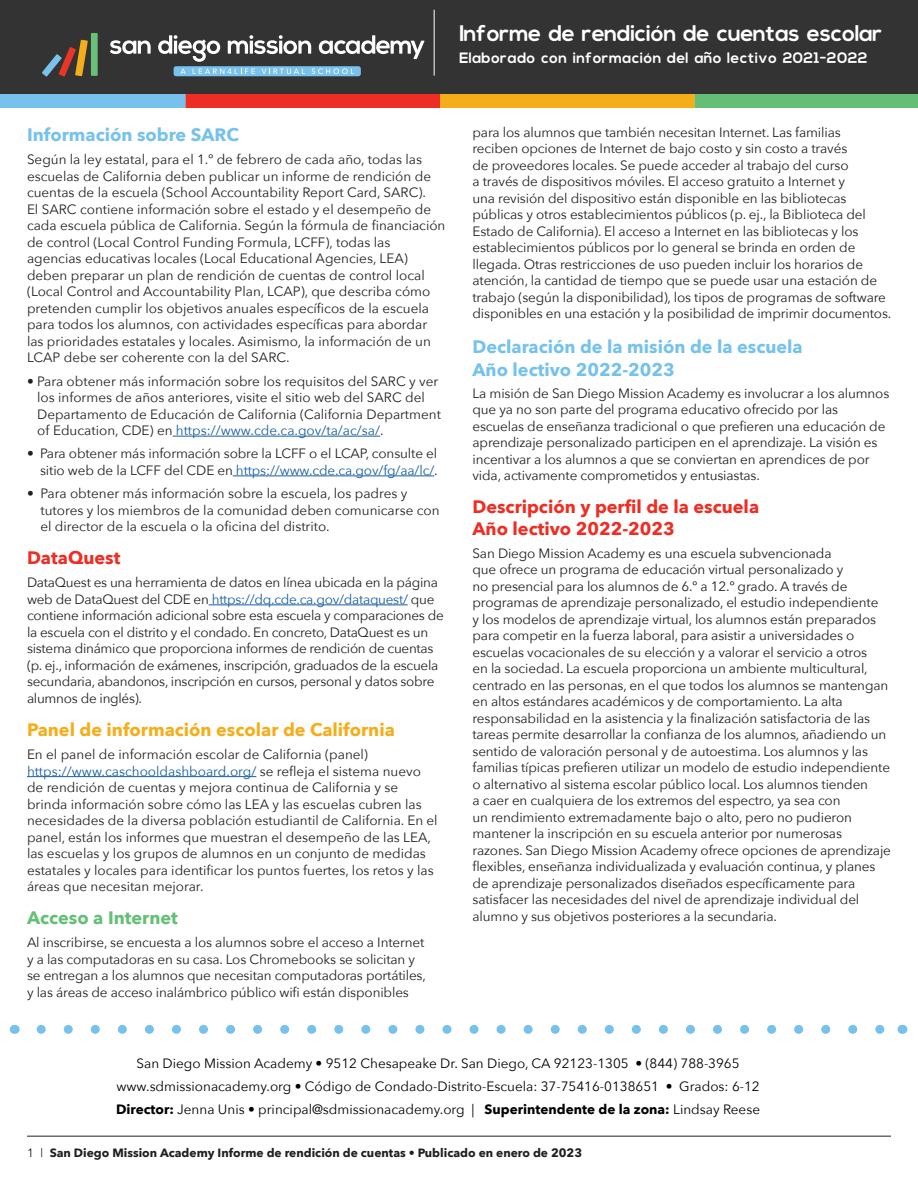
<style>
.page{position:relative;width:918px;height:1188px;background:#fff}
.page>*{position:absolute;margin:0;border:0;box-sizing:border-box;transform-origin:0 0}
.t1{font:700 22.5px "Life Type";letter-spacing:-.04em;color:#fff}
.t2{font:700 18px/22.5px "Avenir Next";color:#76c2ec}
.t3{font:700 18px/21.6px "Avenir Next";color:#ee2d24}
.t4{font:700 18px "Avenir Next";color:#f5ae1a}
.t5{font:700 18px "Avenir Next";color:#65bf76}
.t6{font:700 15px "Life Type";color:#fff}
.Estilo_de_párrafo_1{font:13.5px/16.5px "Avenir Next";letter-spacing:-.01em;color:#231f20}
.t7{font:13.5px "Avenir Next";color:#000}
.t8{font:700 12px "Avenir Next";color:#231f20}
.s1{color:#175d9e}
.s2{font-weight:700}
.s3{font-family:"Avenir";font-weight:400}
</style>
<div class="page">
<hr style="left:27px;top:1136px;width:864px;height:1px;background:#231f20">
<hr style="left:173px;top:436px;width:207px;height:1px;background:#175d9e">
<hr style="left:233px;top:476px;width:201px;height:1px;background:#175d9e">
<hr style="left:209px;top:605px;width:199px;height:1px;background:#175d9e">
<hr style="left:27px;top:776px;width:229px;height:1px;background:#175d9e">
<svg style="left:41px;top:1025px;width:844px;height:9px"></svg>
<div style="left:0;top:0;width:918px;height:108px;background:#323332"></div>
<img style="left:0;top:95px;width:918px;height:13px">
<hr style="left:434px;top:10px;width:1px;height:66px;background:#fff">
<svg style="left:42px;top:40px;width:46px;height:36px"></svg>
<div style="left:91px;top:33px;width:7px;height:43px;background:#69c077"></div>
<div style="left:174px;top:66px;width:187px;height:10px;background:#79c2ec;border-radius:3px"></div>
<svg style="left:180px;top:69px;width:6px;height:5px"></svg>
<svg style="left:193px;top:69px;width:62px;height:5px"></svg>
<svg style="left:262px;top:69px;width:43px;height:5px"></svg>
<svg style="left:312px;top:68px;width:42px;height:6px"></svg>
<svg style="left:110px;top:40px;width:41px;height:14px"></svg>
<svg style="left:158px;top:35px;width:62px;height:27px"></svg>
<svg style="left:228px;top:35px;width:83px;height:19px"></svg>
<svg style="left:319px;top:35px;width:105px;height:24px"></svg>
<svg style="left:704px;top:52px;width:7px;height:3px"></svg>
<p class="t1" style="left:459px;top:15px;width:425px">Informe de rendición de cuentas escolar</p>
<p class="t6" style="left:459px;top:46px;width:410px">Elaborado con información del año lectivo 2021-2022</p>
<p class="t2" style="left:27px;top:123px;width:214px">Información sobre SARC</p>
<p class="Estilo_de_párrafo_1" style="left:27px;top:151px;width:420px">Según la ley estatal, para el 1.º de febrero de cada año, todas las escuelas de California deben publicar un informe de rendición de cuentas de la escuela (School Accountability Report Card, SARC).<br>El SARC contiene información sobre el estado y el desempeño de cada escuela pública de California. Según la fórmula de financiación de control (Local Control Funding Formula, LCFF), todas las agencias educativas locales (Local Educational Agencies, LEA) deben preparar un plan de rendición de cuentas de control local (Local Control and Accountability Plan, LCAP), que describa cómo pretenden cumplir los objetivos anuales específicos de la escuela para todos los alumnos, con actividades específicas para abordar las prioridades estatales y locales. Asimismo, la información de un LCAP debe ser coherente con la del SARC.</p>
<p class="Estilo_de_párrafo_1" style="left:37px;top:372px;width:405px;text-indent:-10px">• Para obtener más información sobre los requisitos del SARC y ver los informes de años anteriores, visite el sitio web del SARC del Departamento de Educación de California (California Department of Education, CDE) en <span class="s1">https://www.cde.ca.gov/ta/ac/sa/</span>.</p>
<p class="Estilo_de_párrafo_1" style="left:27px;top:445px;width:412px;text-align:right">• Para obtener más información sobre la LCFF o el LCAP, consulte el sitio web de la LCFF del CDE en <span class="s1">https://www.cde.ca.gov/fg/aa/lc/</span>.</p>
<p class="Estilo_de_párrafo_1" style="left:40px;top:485px;width:401px;text-indent:-14px">• Para obtener más información sobre la escuela, los padres y tutores y los miembros de la comunidad deben comunicarse con el director de la escuela o la oficina del distrito.</p>
<p class="t3" style="left:27px;top:547px;width:95px">DataQuest</p>
<p class="Estilo_de_párrafo_1" style="left:27px;top:574px;width:418px">DataQuest es una herramienta de datos en línea ubicada en la página web de DataQuest del CDE en <span class="s1">https://dq.cde.ca.gov/dataquest/</span> que contiene información adicional sobre esta escuela y comparaciones de la escuela con el distrito y el condado. En concreto, DataQuest es un sistema dinámico que proporciona informes de rendición de cuentas (p. ej., información de exámenes, inscripción, graduados de la escuela secundaria, abandonos, inscripción en cursos, personal y datos sobre alumnos de inglés).</p>
<p class="t4" style="left:27px;top:714px;width:369px">Panel de información escolar de California</p>
<p class="Estilo_de_párrafo_1" style="left:27px;top:746px;width:412px">En el panel de información escolar de California (panel) <span class="s1">https://www.caschooldashboard.org/</span> se refleja el sistema nuevo de rendición de cuentas y mejora continua de California y se brinda información sobre cómo las LEA y las escuelas cubren las necesidades de la diversa población estudiantil de California. En el panel, están los informes que muestran el desempeño de las LEA, las escuelas y los grupos de alumnos en un conjunto de medidas estatales y locales para identificar los puntos fuertes, los retos y las áreas que necesitan mejorar.</p>
<p class="t5" style="left:27px;top:902px;width:152px">Acceso a Internet</p>
<p class="Estilo_de_párrafo_1" style="left:27px;top:934px;width:401px">Al inscribirse, se encuesta a los alumnos sobre el acceso a Internet y a las computadoras en su casa. Los Chromebooks se solicitan y se entregan a los alumnos que necesitan computadoras portátiles, y las áreas de acceso inalámbrico público wifi están disponibles</p>
<p class="Estilo_de_párrafo_1" style="left:472px;top:123px;width:420px">para los alumnos que también necesitan Internet. Las familias<br>reciben opciones de Internet de bajo costo y sin costo a través<br>de proveedores locales. Se puede acceder al trabajo del curso<br>a través de dispositivos móviles. El acceso gratuito a Internet y<br>una revisión del dispositivo están disponible en las bibliotecas públicas y otros establecimientos públicos (p. ej., la Biblioteca del Estado de California). El acceso a Internet en las bibliotecas y los establecimientos públicos por lo general se brinda en orden de llegada. Otras restricciones de uso pueden incluir los horarios de atención, la cantidad de tiempo que se puede usar una estación de trabajo (según la disponibilidad), los tipos de programas de software disponibles en una estación y la posibilidad de imprimir documentos.</p>
<p class="t2" style="left:472px;top:336px;width:332px">Declaración de la misión de la escuela<br>Año lectivo 2022-2023</p>
<p class="Estilo_de_párrafo_1" style="left:472px;top:384px;width:418px">La misión de San Diego Mission Academy es involucrar a los alumnos que ya no son parte del programa educativo ofrecido por las escuelas de enseñanza tradicional o que prefieren una educación de aprendizaje personalizado participen en el aprendizaje. La visión es incentivar a los alumnos a que se conviertan en aprendices de por vida, activamente comprometidos y entusiastas.</p>
<p class="t3" style="left:472px;top:496px;width:288px">Descripción y perfil de la escuela<br>Año lectivo 2022-2023</p>
<p class="Estilo_de_párrafo_1" style="left:472px;top:544px;width:420px">San Diego Mission Academy es una escuela subvencionada<br>que ofrece un programa de educación virtual personalizado y<br>no presencial para los alumnos de 6.º a 12.º grado. A través de programas de aprendizaje personalizado, el estudio independiente<br>y los modelos de aprendizaje virtual, los alumnos están preparados para competir en la fuerza laboral, para asistir a universidades o escuelas vocacionales de su elección y a valorar el servicio a otros<br>en la sociedad. La escuela proporciona un ambiente multicultural, centrado en las personas, en el que todos los alumnos se mantengan en altos estándares académicos y de comportamiento. La alta responsabilidad en la asistencia y la finalización satisfactoria de las tareas permite desarrollar la confianza de los alumnos, añadiendo un sentido de valoración personal y de autoestima. Los alumnos y las familias típicas prefieren utilizar un modelo de estudio independiente o alternativo al sistema escolar público local. Los alumnos tienden<br>a caer en cualquiera de los extremos del espectro, ya sea con<br>un rendimiento extremadamente bajo o alto, pero no pudieron mantener la inscripción en su escuela anterior por numerosas razones. San Diego Mission Academy ofrece opciones de aprendizaje flexibles, enseñanza individualizada y evaluación continua, y planes de aprendizaje personalizados diseñados específicamente para satisfacer las necesidades del nivel de aprendizaje individual del alumno y sus objetivos posteriores a la secundaria.</p>
<p class="t7" style="left:137px;top:1052px;width:605px">San Diego Mission Academy • 9512 Chesapeake Dr. San Diego, CA 92123-1305 • (844) 788-3965</p>
<p class="t7" style="left:116px;top:1075px;width:645px">www.sdmissionacademy.org • Código de Condado-Distrito-Escuela: 37-75416-0138651 • Grados: 6-12</p>
<p class="t7" style="left:116px;top:1098px;width:645px"><span class="s2">Director:</span> Jenna Unis • principal@sdmissionacademy.org | <span class="s2">Superintendente de la zona:</span> Lindsay Reese</p>
<p class="t8" style="left:27px;top:1142px;width:557px"><span class="s3">1 |</span> San Diego Mission Academy Informe de rendición de cuentas • Publicado en enero de 2023</p>
</div>
